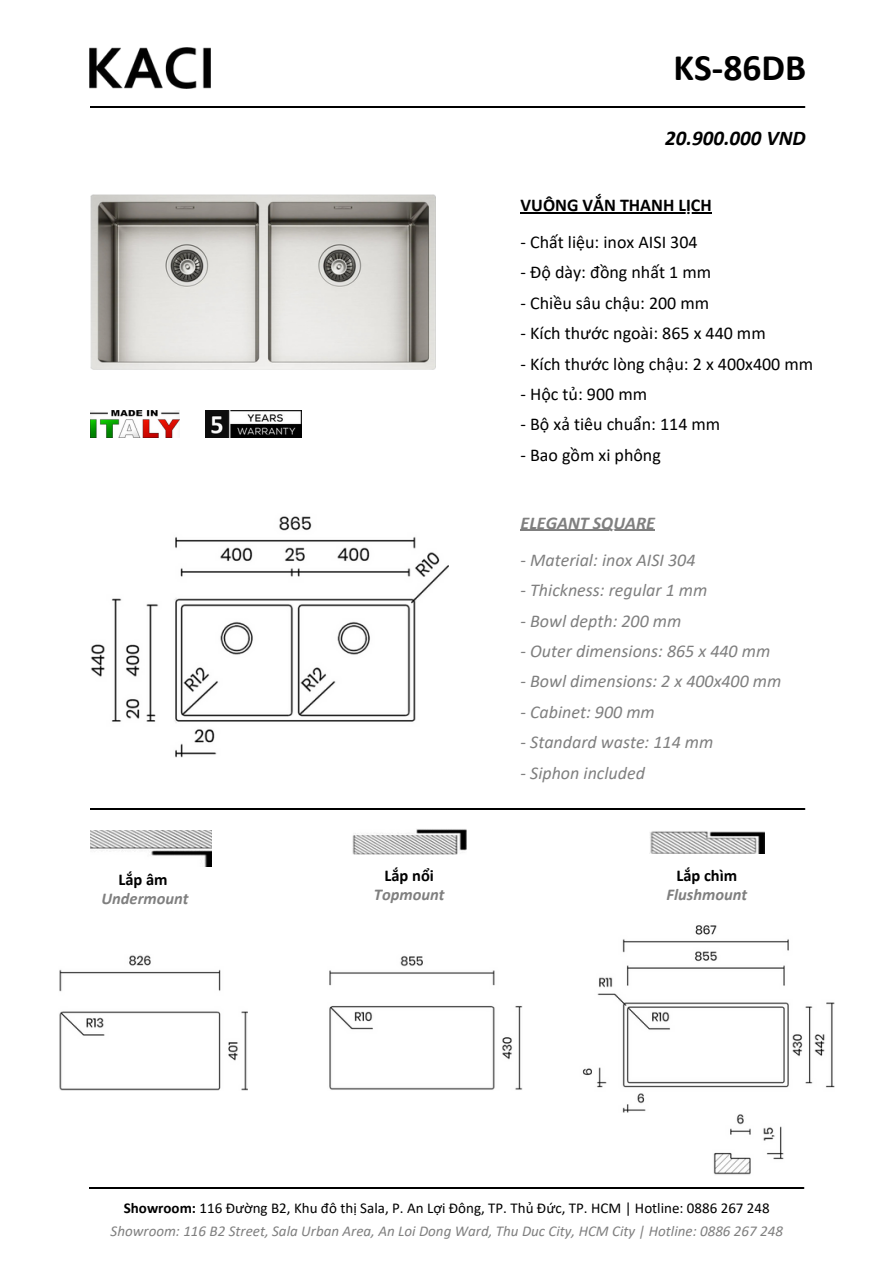
<style>
.page{position:relative;width:894px;height:1264px;background:#fff}
.page>*{position:absolute;margin:0;border:0;box-sizing:border-box;transform-origin:0 0}
.t1{font:700 37.5px "Calibri";color:#000}
.t2{font:italic 700 21px "Calibri";color:#000}
.t3{font:italic 18px "Calibri";color:#7f7f7f}
.t4{font:18px "Calibri";color:#000}
.t5{font:700 18px "Calibri";color:#000}
.t6{font:italic 700 18px "Calibri";color:#7f7f7f}
.t7{font:italic 700 16.5px/19.2px "Calibri";color:#7f7f7f;text-align:center}
.t8{font:italic 15px "Calibri";color:#7f7f7f}
.t9{font:15px "Calibri";color:#000}
.s1{font-style:normal;color:#000}
.s2{font-weight:700}
</style>
<div class="page">
<img style="left:89px;top:47px;width:122px;height:42px">
<img style="left:91px;top:106px;width:714px;height:1px">
<img style="left:89px;top:1187px;width:715px;height:1px">
<img style="left:91px;top:410px;width:89px;height:27px">
<img style="left:206px;top:410px;width:95px;height:27px">
<img style="left:713px;top:1114px;width:71px;height:61px">
<img style="left:91px;top:516px;width:358px;height:241px">
<img style="left:59px;top:955px;width:189px;height:135px">
<img style="left:329px;top:956px;width:193px;height:134px">
<hr style="left:520px;top:212px;width:191px;height:1px;background:#000">
<hr style="left:520px;top:530px;width:135px;height:1px;background:#7f7f7f">
<img style="left:582px;top:925px;width:252px;height:187px">
<img style="left:91px;top:194px;width:344px;height:176px">
<img style="left:91px;top:808px;width:714px;height:1px">
<img style="left:352px;top:829px;width:114px;height:25px">
<img style="left:650px;top:831px;width:114px;height:22px">
<img style="left:91px;top:830px;width:120px;height:36px">
<h4 class="t1" style="left:673px;top:52px;width:134px">KS-86DB</h4>
<h3 class="t2" style="left:665px;top:130px;width:142px">20.900.000 VND</h3>
<h3 class="t5" style="left:520px;top:197px;width:192px">VUÔNG VẮN THANH LỊCH</h3>
<h3 class="t4" style="left:520px;top:234px;width:178px">- Chất liệu: inox AISI 304</h3>
<h3 class="t4" style="left:520px;top:265px;width:192px">- Độ dày: đồng nhất 1 mm</h3>
<h3 class="t4" style="left:520px;top:295px;width:190px">- Chiều sâu chậu: 200 mm</h3>
<h3 class="t4" style="left:520px;top:326px;width:246px">- Kích thước ngoài: 865 x 440 mm</h3>
<h3 class="t4" style="left:520px;top:356px;width:294px">- Kích thước lòng chậu: 2 x 400x400 mm</h3>
<h3 class="t4" style="left:520px;top:386px;width:128px">- Hộc tủ: 900 mm</h3>
<h3 class="t4" style="left:520px;top:417px;width:201px">- Bộ xả tiêu chuẩn: 114 mm</h3>
<h3 class="t4" style="left:520px;top:447px;width:142px">- Bao gồm xi phông</h3>
<p class="t6" style="left:520px;top:515px;width:136px">ELEGANT SQUARE</p>
<p class="t3" style="left:520px;top:552px;width:176px">- Material: inox AISI 304</p>
<p class="t3" style="left:520px;top:583px;width:188px">- Thickness: regular 1 mm</p>
<p class="t3" style="left:520px;top:613px;width:162px">- Bowl depth: 200 mm</p>
<p class="t3" style="left:520px;top:643px;width:251px">- Outer dimensions: 865 x 440 mm</p>
<p class="t3" style="left:520px;top:674px;width:262px">- Bowl dimensions: 2 x 400x400 mm</p>
<p class="t3" style="left:520px;top:704px;width:136px">- Cabinet: 900 mm</p>
<p class="t3" style="left:520px;top:734px;width:194px">- Standard waste: 114 mm</p>
<p class="t3" style="left:520px;top:765px;width:126px">- Siphon included</p>
<p class="t7" style="left:101px;top:870px;width:89px"><span class="s1">Lắp âm<br></span>Undermount</p>
<p class="t7" style="left:374px;top:867px;width:72px"><span class="s1">Lắp nổi<br></span>Topmount</p>
<p class="t7" style="left:666px;top:867px;width:82px"><span class="s1">Lắp chìm<br></span>Flushmount</p>
<p class="t9" style="left:124px;top:1201px;width:647px"><span class="s2">Showroom:</span> 116 Đường B2, Khu đô thị Sala, P. An Lợi Đông, TP. Thủ Đức, TP. HCM | Hotline: 0886 267 248</p>
<p class="t8" style="left:111px;top:1225px;width:673px">Showroom: 116 B2 Street, Sala Urban Area, An Loi Dong Ward, Thu Duc City, HCM City | Hotline: 0886 267 248</p>
</div>
